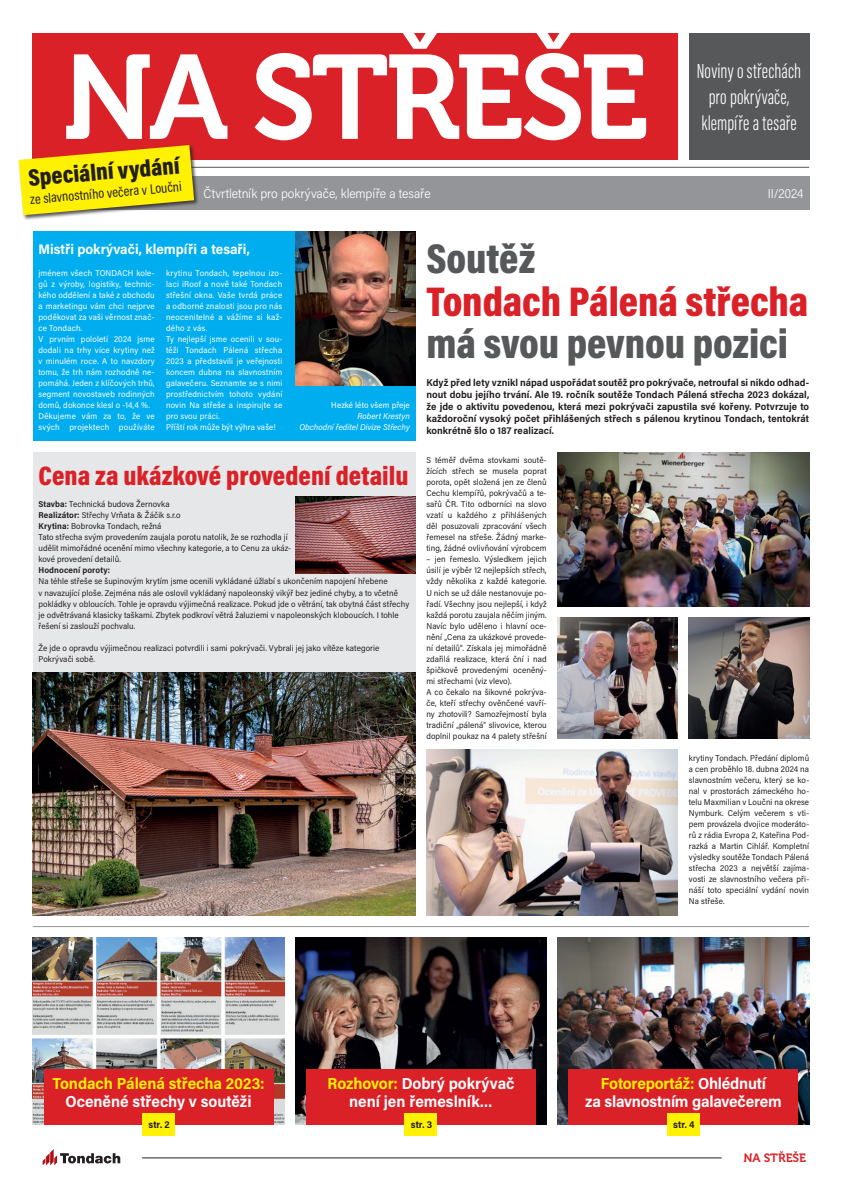
<style>
.page{position:relative;width:842px;height:1191px;background:#fff}
.page>*{position:absolute;margin:0;border:0;box-sizing:border-box;transform-origin:0 0}
.t1{font:900 42px "Acumin Pro Cond";letter-spacing:-.005em;color:#57585a}
.t2{font:900 42px "Acumin Pro Cond";color:#da2128}
.t3{font:900 27px "Acumin Pro Cond";color:#da2128}
.t4{font:900 24px "Acumin Pro Cond";color:#231f20}
.t5{font:300 21px/26px "Acumin Pro Extra Cond";letter-spacing:.01em;color:#fff;text-align:center}
.t6{font:700 16px/18px "Acumin Pro Semi Cond";letter-spacing:-.005em;color:#fff;text-align:center}
.t7{font:700 16px "Acumin Pro Semi Cond";letter-spacing:-.005em;color:#fff101}
.t8{font:700 14px "Acumin Pro Semi Cond";color:#fff}
.t9{font:14px "Acumin Pro Cond";color:#231f20}
.t10{font:300 13px "Acumin Pro Semi Cond";letter-spacing:-.005em;color:#fff}
.t11{font:12px "Museo 700";letter-spacing:-.005em;color:#da2128}
.t12{font:700 10px/12px "Acumin Pro Semi Cond";letter-spacing:.005em;color:#231f20;text-align:justify}
.t13{font:8.5px/11px "Acumin Pro Semi Cond";letter-spacing:.01em;color:#231f20}
.t14{font:8.5px/11px "Acumin Pro Semi Cond";letter-spacing:.02em;color:#fff}
.t15{font:italic 8.5px/11px "Acumin Pro Semi Cond";letter-spacing:.01em;color:#fff;text-align:right}
.t16{font:700 8.5px "Acumin Pro Semi Cond";letter-spacing:.015em;color:#231f20}
.s1{font-weight:700}
.s2{color:#fff101}
</style>
<div class="page">
<svg style="left:43px;top:1149px;width:77px;height:16px"></svg>
<hr style="left:142px;top:1157px;width:580px;height:1px;background:#231f20">
<div style="left:33px;top:33px;width:645px;height:126px;background:#da2128"></div>
<svg style="left:66px;top:33px;width:580px;height:107px"></svg>
<div style="left:689px;top:33px;width:120px;height:126px;background:#57585a"></div>
<div style="left:33px;top:176px;width:776px;height:33px;background:#939598"></div>
<hr style="left:33px;top:167px;width:776px;height:1px;background:#57585a">
<img style="left:33px;top:937px;width:251px;height:187px">
<img style="left:295px;top:937px;width:252px;height:187px">
<img style="left:558px;top:937px;width:251px;height:187px">
<div style="left:44px;top:1069px;width:229px;height:55px;background:#da2128"></div>
<div style="left:142px;top:1113px;width:33px;height:22px;background:#fff101"></div>
<div style="left:306px;top:1069px;width:230px;height:55px;background:#da2128"></div>
<div style="left:569px;top:1069px;width:229px;height:55px;background:#da2128"></div>
<div style="left:405px;top:1113px;width:32px;height:22px;background:#fff101"></div>
<div style="left:667px;top:1113px;width:33px;height:22px;background:#fff101"></div>
<hr style="left:33px;top:926px;width:776px;height:1px;background:#939598">
<div style="left:33px;top:231px;width:382px;height:210px;background:#00aeef"></div>
<img style="left:295px;top:231px;width:120px;height:155px">
<div style="left:33px;top:452px;width:382px;height:375px;background:#e6e7e9"></div>
<img style="left:33px;top:672px;width:382px;height:243px">
<img style="left:295px;top:496px;width:120px;height:77px">
<img style="left:558px;top:452px;width:251px;height:154px">
<img style="left:426px;top:750px;width:252px;height:165px">
<img style="left:558px;top:617px;width:120px;height:122px">
<img style="left:689px;top:617px;width:120px;height:122px">
<div style="left:18px;top:144px;width:181px;height:76px;background:#231f20;opacity:.75"></div>
<svg style="left:19px;top:145px;width:175px;height:70px;background:#f1d51c"></svg>
<h3 class="t4" style="left:27px;top:162px;width:154px;rotate:-5deg">Speciální vydání</h3>
<h3 class="t9" style="left:29px;top:190px;width:154px;rotate:-5deg">ze slavnostního večera v Loučni</h3>
<h3 class="t10" style="left:204px;top:184px;width:229px">Čtvrtletník pro pokrývače, klempíře a tesaře</h3>
<h3 class="t5" style="left:697px;top:58px;width:106px">Noviny o střechách pro pokrývače, klempíře a tesaře</h3>
<h3 class="t10" style="left:768px;top:184px;width:37px">II/2024</h3>
<h3 class="t8" style="left:38px;top:239px;width:213px">Mistři pokrývači, klempíři a tesaři,</h3>
<p class="t14" style="left:38px;top:267px;width:118px">jménem všech TONDACH kole&shy;gů z výroby, logistiky, technic&shy;kého oddělení a také z obchodu a marketingu vám chci nejprve poděkovat za vaši věrnost znač&shy;ce Tondach.<br>V prvním pololetí 2024 jsme dodali na trhy více krytiny než v minulém roce. A to navzdory tomu, že trh nám rozhodně ne&shy;pomáhá. Jeden z klíčových trhů, segment novostaveb rodinných domů, dokonce klesl o -14,4 %.<br>Děkujeme vám za to, že ve svých projektech používáte</p>
<p class="t14" style="left:166px;top:267px;width:118px">krytinu Tondach, tepelnou izo&shy;laci iRoof a nově také Tondach střešní okna. Vaše tvrdá práce a odborné znalosti jsou pro nás neocenitelné a vážíme si kaž&shy;dého z vás.<br>Ty nejlepší jsme ocenili v sou&shy;těži Tondach Pálená střecha<br>2023 a představili je veřejnosti koncem dubna na slavnostním galavečeru. Seznamte se s nimi prostřednictvím tohoto vydání novin Na střeše a inspirujte se pro svou práci.<br>Příští rok může být výhra vaše!</p>
<p class="t14" style="left:331px;top:399px;width:80px">Hezké léto všem přeje</p>
<p class="t15" style="left:299px;top:410px;width:112px">Robert Krestyn<br>Obchodní ředitel Divize Střechy</p>
<h2 class="t3" style="left:38px;top:458px;width:371px">Cena za ukázkové provedení detailu</h2>
<p class="t13" style="left:38px;top:498px;width:254px"><span class="s1">Stavba:</span> Technická budova Žernovka<br><span class="s1">Realizátor:</span> Střechy Vrňata &amp; Žáčik s.r.o<br><span class="s1">Krytina:</span> Bobrovka Tondach, režná<br>Tato střecha svým provedením zaujala porotu natolik, že se rozhodla jí udělit mimořádné ocenění mimo všechny kategorie, a to Cenu za ukáz&shy;kové provedení detailů.</p>
<p class="t16" style="left:38px;top:564px;width:73px">Hodnocení poroty:</p>
<p class="t13" style="left:38px;top:575px;width:372px">Na téhle střeše se šupinovým krytím jsme ocenili vykládané úžlabí s ukončením napojení hřebene<br>v navazující ploše. Zejména nás ale oslovil vykládaný napoleonský vikýř bez jediné chyby, a to včetně pokládky v obloucích. Tohle je opravdu výjimečná realizace. Pokud jde o větrání, tak obytná část střechy je odvětrávaná klasicky taškami. Zbytek podkroví větrá žaluziemi v napoleonských kloboucích. I tohle řešení si zaslouží pochvalu.</p>
<p class="t13" style="left:38px;top:642px;width:342px">Že jde o opravdu výjimečnou realizaci potvrdili i sami pokrývači. Vybrali jej jako vítěze kategorie<br>Pokrývači sobě.</p>
<h1 class="t1" style="left:426px;top:231px;width:110px">Soutěž</h1>
<h1 class="t2" style="left:426px;top:273px;width:383px">Tondach Pálená střecha</h1>
<h1 class="t1" style="left:426px;top:315px;width:363px">má svou pevnou pozici</h1>
<p class="t12" style="left:426px;top:376px;width:384px">Když před lety vznikl nápad uspořádat soutěž pro pokrývače, netroufal si nikdo odhad&shy;nout dobu jejího trvání. Ale 19. ročník soutěže Tondach Pálená střecha 2023 dokázal, že jde o aktivitu povedenou, která mezi pokrývači zapustila své kořeny. Potvrzuje to každoroční vysoký počet přihlášených střech s pálenou krytinou Tondach, tentokrát konkrétně šlo o 187 realizací.</p>
<p class="t13" style="left:426px;top:454px;width:122px;text-align:justify">S téměř dvěma stovkami soutě&shy;žících střech se musela poprat porota, opět složená jen ze členů Cechu klempířů, pokrývačů a te&shy;sařů ČR. Tito odborníci na slovo vzatí u každého z přihlášených děl posuzovali zpracování všech řemesel na střeše. Žádný marke&shy;ting, žádné ovlivňování výrobcem</p>
<p class="t13" style="left:426px;top:553px;width:122px">– jen řemeslo. Výsledkem jejich úsilí je výběr 12 nejlepších střech, vždy několika z každé kategorie.<br>U nich se už dále nestanovuje po&shy;řadí. Všechny jsou nejlepší, i když každá porotu zaujala něčím jiným.<br>Navíc bylo uděleno i hlavní oce&shy;nění „Cena za ukázkové provede&shy;ní detailů“. Získala jej mimořádně zdařilá realizace, která ční i nad špičkově provedenými oceněný&shy;mi střechami (viz vlevo).<br>A co čekalo na šikovné pokrýva&shy;če, kteří střechy ověnčené vavří&shy;ny zhotovili? Samozřejmostí byla tradiční „pálená“ slivovice, kterou doplnil poukaz na 4 palety střešní</p>
<p class="t13" style="left:689px;top:752px;width:122px;text-align:justify">krytiny Tondach. Předání diplomů a cen proběhlo 18. dubna 2024 na slavnostním večeru, který se ko&shy;nal v prostorách zámeckého ho&shy;telu Maxmilian v Loučni na okrese Nymburk. Celým večerem s vti&shy;pem provázela dvojice moderáto&shy;rů z rádia Evropa 2, Kateřina Pod&shy;razká a Martin Cihlář. Kompletní výsledky soutěže Tondach Pálená střecha 2023 a největší zajíma&shy;vosti ze slavnostního večera při&shy;náší toto speciální vydání novin Na střeše.</p>
<h3 class="t7" style="left:52px;top:1071px;width:214px">Tondach Pálená střecha 2023:</h3>
<h3 class="t6" style="left:65px;top:1091px;width:188px">Oceněné střechy v soutěži</h3>
<p class="t12" style="left:148px;top:1118px;width:23px">str. 2</p>
<h3 class="t6" style="left:327px;top:1073px;width:189px"><span class="s2">Rozhovor:</span> Dobrý pokrývač není jen řemeslník…</h3>
<h3 class="t6" style="left:585px;top:1073px;width:198px"><span class="s2">Fotoreportáž:</span> Ohlédnutí<br>za slavnostním galavečerem</h3>
<p class="t12" style="left:411px;top:1118px;width:23px">str. 3</p>
<p class="t12" style="left:673px;top:1118px;width:23px">str. 4</p>
<h3 class="t11" style="left:743px;top:1151px;width:64px">NA STŘEŠE</h3>
</div>
